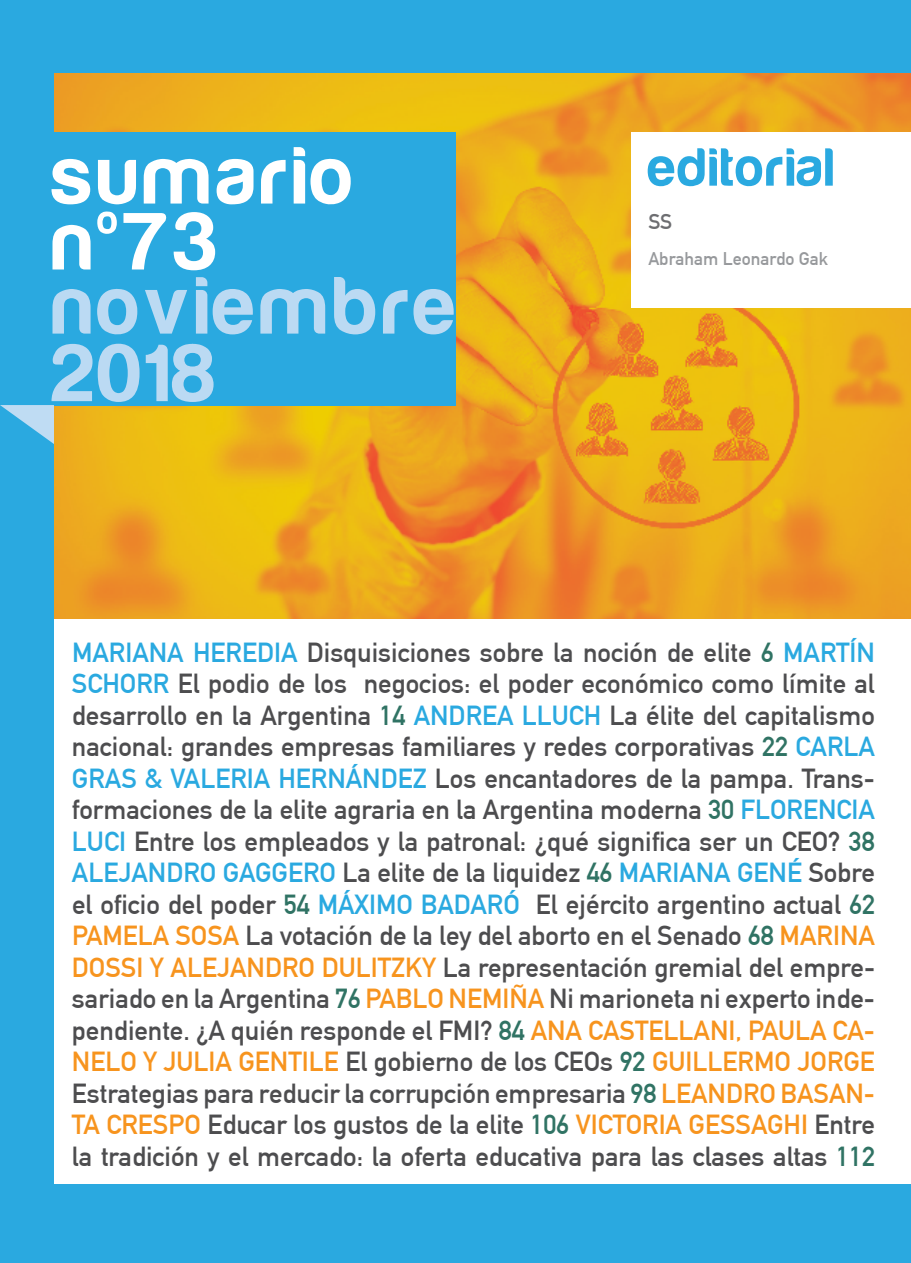
<style>
.page{position:relative;width:911px;height:1263px;background:#2aa9e0}
.page>*{position:absolute;margin:0;border:0;box-sizing:border-box;transform-origin:0 0}
.t1{font:700 84px/67.5px "Harabara";letter-spacing:.07em;color:#bbdaf3}
.t2{font:700 84px/66px "Harabara";letter-spacing:.07em;color:#fff}
.t3{font:700 55.5px "Harabara";letter-spacing:.05em;color:#2aa9e0}
.t4{font:27px/31.5px "DIN1451 Mittelschrift";color:#4d4d4f;text-align:justify}
.t5{font:21px "DIN1451 Mittelschrift";color:#6d6e71}
.t6{font:18px "DIN1451 Mittelschrift";color:#97999c}
.s1{color:#2aa9e0}
.s2{color:#307364}
.s3{color:#f7941e}
</style>
<div class="page">
<img style="left:54px;top:74px;width:857px;height:546px">
<div style="left:54px;top:620px;width:857px;height:564px;background:#fff"></div>
<div style="left:52px;top:132px;width:403px;height:273px;background:#2aa9e0"></div>
<svg style="left:0;top:405px;width:54px;height:39px"></svg>
<svg style="left:910px;top:308px;width:1px;height:19px"></svg>
<div style="left:631px;top:132px;width:280px;height:176px;background:#fff"></div>
<h1 class="t2" style="left:52px;top:144px;width:301px">sumario nº73</h1>
<h1 class="t1" style="left:52px;top:273px;width:404px">noviembre<br>2018</h1>
<h2 class="t3" style="left:648px;top:138px;width:187px">editorial</h2>
<p class="t5" style="left:648px;top:209px;width:25px">SS</p>
<p class="t6" style="left:648px;top:248px;width:181px">Abraham Leonardo Gak</p>
<p class="t4" style="left:72px;top:636px;width:804px"><span class="s1">MARIANA HEREDIA</span> Disquisiciones sobre la noción de elite <span class="s2">6</span> <span class="s1">MARTÍN SCHORR</span> El podio de los negocios: el poder económico como límite al desarrollo en la Argentina <span class="s2">14</span> <span class="s1">ANDREA LLUCH</span> La élite del capitalismo nacional: grandes empresas familiares y redes corporativas <span class="s2">22</span> <span class="s1">CARLA GRAS &amp; VALERIA HERNÁNDEZ</span> Los encantadores de la pampa. Trans&shy;formaciones de la elite agraria en la Argentina moderna <span class="s2">30</span> <span class="s1">FLORENCIA LUCI</span> Entre los empleados y la patronal: ¿qué significa ser un CEO? <span class="s2">38<br></span><span class="s1">ALEJANDRO GAGGERO</span> La elite de la liquidez <span class="s2">46</span> <span class="s1">MARIANA GENÉ</span> Sobre el oficio del poder <span class="s2">54</span> <span class="s1">MÁXIMO BADARÓ</span> El ejército argentino actual <span class="s2">62<br></span><span class="s3">PAMELA SOSA</span> La votación de la ley del aborto en el Senado <span class="s2">68</span> <span class="s3">MARINA DOSSI Y ALEJANDRO DULITZKY</span> La representación gremial del empre&shy;sariado en la Argentina <span class="s2">76</span> <span class="s3">PABLO NEMIÑA</span> Ni marioneta ni experto inde&shy;pendiente. ¿A quién responde el FMI? <span class="s2">84</span> <span class="s3">ANA CASTELLANI, PAULA CA-NELO Y JULIA GENTILE</span> El gobierno de los CEOs <span class="s2">92</span> <span class="s3">GUILLERMO JORGE </span>Estrategias para reducir la corrupción empresaria <span class="s2">98</span> <span class="s3">LEANDRO BASAN-TA CRESPO</span> Educar los gustos de la elite <span class="s2">106</span> <span class="s3">VICTORIA GESSAGHI</span> Entre la tradición y el mercado: la oferta educativa para las clases altas <span class="s2">112</span></p>
</div>
